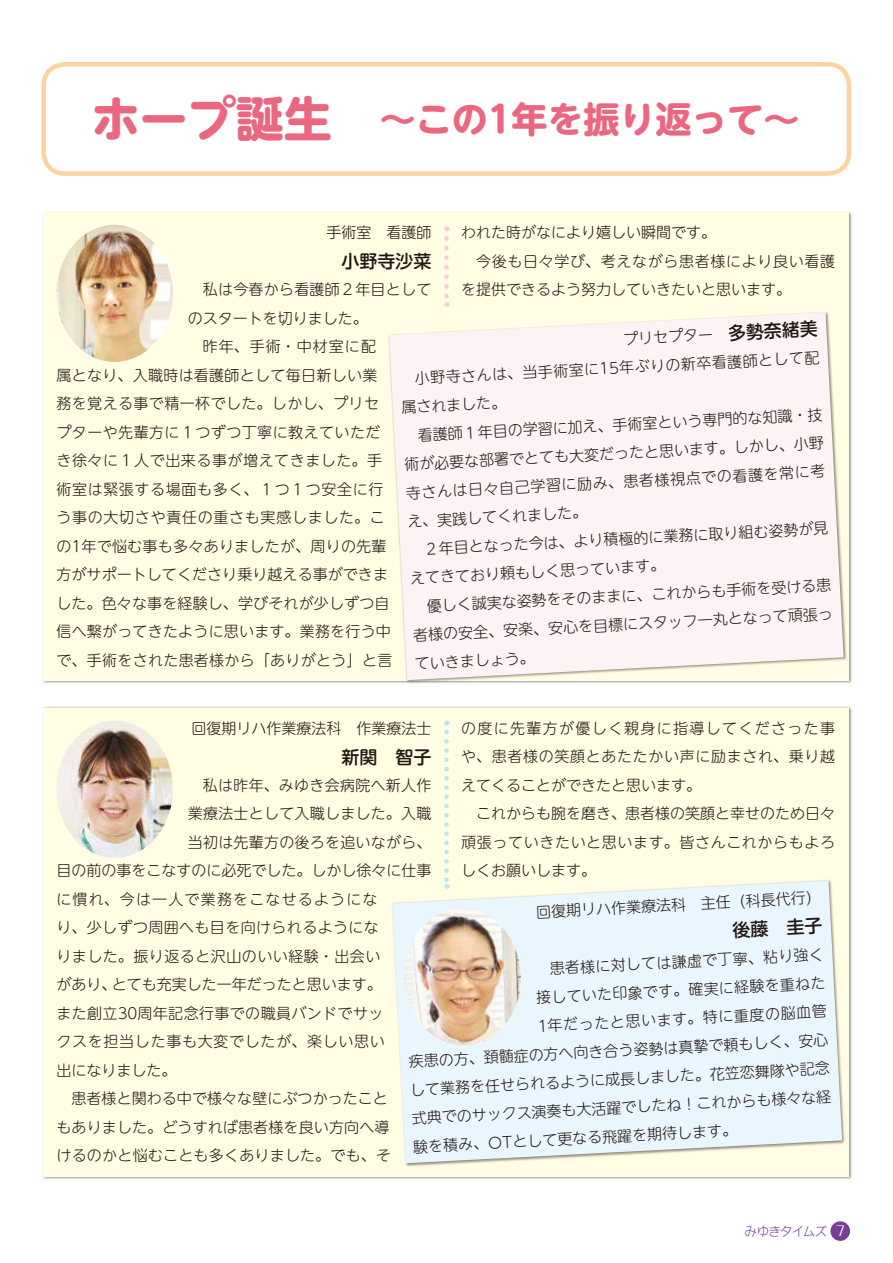
<style>
.page{position:relative;width:893px;height:1263px;background:#fff}
.page>*{position:absolute;margin:0;border:0;box-sizing:border-box;transform-origin:0 0}
.t1{font:700 36px "UD Shin M Go Pr 6 N";color:#eb6681}
.t2{font:500 18px "UD Shin M Go Pr 6 N";color:#221815}
.t3{font:300 15px/28.5px "UD Shin M Go Pr 6 N";letter-spacing:.02em;color:#221815;text-align:justify}
.t4{font:300 15px "UD Shin M Go Pr 6 N";color:#221815}
.t5{font:300 15px "UD Shin M Go Pr 6 N";letter-spacing:.045em;color:#221815}
.t6{font:300 15px "UD Shin M Go Pr 6 N";letter-spacing:.04em;color:#221815}
.t7{font:300 15px "UD Shin M Go Pr 6 N";letter-spacing:.08em;color:#221815}
.t8{font:300 15px "UD Shin M Go Pr 6 N";letter-spacing:.07em;color:#221815}
.t9{font:300 12.3px "Wanpaku GN Std";letter-spacing:-.04em;color:#773e94}
.s1{font-size:48px}
.s2{font-weight:500;font-size:18px}
.s3{font-family:"Folk Pro";font-weight:400;font-size:13.5px;color:#fff}
</style>
<div class="page">
<div style="left:41px;top:62px;width:810px;height:114px;border:4px solid #fbd3a0;border-radius:21px"></div>
<div style="left:830px;top:1221px;width:20px;height:20px;background:#773e94;border-radius:50%"></div>
<div style="left:44px;top:212px;width:805px;height:468px;background:#fffde4"></div>
<div style="left:44px;top:708px;width:805px;height:468px;background:#fffde4"></div>
<div style="left:388px;top:311px;width:459px;height:373px;background:#221815;opacity:.5"></div>
<svg style="left:389px;top:312px;width:455px;height:368px;fill:#fef3f4"></svg>
<div style="left:391px;top:879px;width:455px;height:288px;background:#221815;opacity:.5"></div>
<svg style="left:392px;top:881px;width:450px;height:282px;fill:#eaf6fd"></svg>
<img style="left:403px;top:908px;width:120px;height:139px">
<img style="left:57px;top:721px;width:116px;height:137px">
<img style="left:56px;top:225px;width:117px;height:137px">
<svg style="left:444px;top:238px;width:5px;height:69px"></svg>
<svg style="left:444px;top:732px;width:5px;height:157px"></svg>
<h1 class="t1" style="left:92px;top:88px;width:709px"><span class="s1">ホープ誕生　</span>～この1年を振り返って～</h1>
<p class="t4" style="left:461px;top:220px;width:256px">われた時がなにより嬉しい瞬間です。</p>
<p class="t5" style="left:476px;top:249px;width:360px">今後も日々学び、考えながら患者様により良い看護</p>
<p class="t4" style="left:461px;top:277px;width:331px">を提供できるよう努力していきたいと思います。</p>
<p class="t3" style="left:326px;top:217px;width:106px">手術室　看護師</p>
<p class="t2" style="left:341px;top:246px;width:92px">小野寺沙菜</p>
<p class="t3" style="left:203px;top:274px;width:230px">私は今春から看護師２年目として</p>
<p class="t4" style="left:188px;top:306px;width:181px">のスタートを切りました。</p>
<p class="t8" style="left:203px;top:334px;width:175px">昨年、手術・中材室に配</p>
<p class="t3" style="left:56px;top:360px;width:322px">属となり、入職時は看護師として毎日新しい業</p>
<p class="t3" style="left:56px;top:388px;width:324px">務を覚える事で精一杯でした。しかし、プリセ</p>
<p class="t3" style="left:56px;top:417px;width:326px">プターや先輩方に１つずつ丁寧に教えていただ</p>
<p class="t3" style="left:56px;top:445px;width:327px">き徐々に１人で出来る事が増えてきました。手</p>
<p class="t6" style="left:56px;top:477px;width:328px">術室は緊張する場面も多く、１つ１つ安全に行</p>
<p class="t5" style="left:56px;top:505px;width:330px">う事の大切さや責任の重さも実感しました。こ</p>
<p class="t3" style="left:56px;top:531px;width:332px">の1年で悩む事も多々ありましたが、周りの先輩</p>
<p class="t3" style="left:56px;top:559px;width:333px">方がサポートしてくださり乗り越える事ができま</p>
<p class="t3" style="left:56px;top:588px;width:335px">した。色々な事を経験し、学びそれが少しずつ自</p>
<p class="t3" style="left:56px;top:616px;width:336px">信へ繋がってきたように思います。業務を行う中</p>
<p class="t3" style="left:56px;top:645px;width:337px">で、手術をされた患者様から「ありがとう」と言</p>
<p class="t3" style="left:622px;top:324px;width:197px;rotate:-3deg">プリセプター　<span class="s2">多勢奈緒美</span></p>
<p class="t3" style="left:414px;top:363px;width:407px;rotate:-3deg">小野寺さんは、当手術室に15年ぶりの新卒看護師として配</p>
<p class="t3" style="left:401px;top:392px;width:107px;rotate:-3deg">属されました。</p>
<p class="t3" style="left:417px;top:420px;width:407px;rotate:-3deg">看護師１年目の学習に加え、手術室という専門的な知識・技</p>
<p class="t3" style="left:404px;top:449px;width:422px;rotate:-3deg">術が必要な部署でとても大変だったと思います。しかし、小野</p>
<p class="t3" style="left:405px;top:478px;width:422px;rotate:-3deg">寺さんは日々自己学習に励み、患者様視点での看護を常に考</p>
<p class="t3" style="left:407px;top:506px;width:182px;rotate:-3deg">え、実践してくれました。</p>
<p class="t3" style="left:423px;top:534px;width:407px;rotate:-3deg">２年目となった今は、より積極的に業務に取り組む姿勢が見</p>
<p class="t3" style="left:410px;top:563px;width:257px;rotate:-3deg">えてきており頼もしく思っています。</p>
<p class="t3" style="left:426px;top:591px;width:407px;rotate:-3deg">優しく誠実な姿勢をそのままに、これからも手術を受ける患</p>
<p class="t3" style="left:413px;top:620px;width:422px;rotate:-3deg">者様の安全、安楽、安心を目標にスタッフ一丸となって頑張っ</p>
<p class="t3" style="left:414px;top:649px;width:122px;rotate:-3deg">ていきましょう。</p>
<p class="t3" style="left:461px;top:713px;width:375px">の度に先輩方が優しく親身に指導してくださった事や、患者様の笑顔とあたたかい声に励まされ、乗り越えてくることができたと思います。</p>
<p class="t3" style="left:461px;top:799px;width:375px;text-indent:15px">これからも腕を磨き、患者様の笑顔と幸せのため日々頑張っていきたいと思います。皆さんこれからもよろしくお願いします。</p>
<p class="t4" style="left:191px;top:716px;width:242px">回復期リハ作業療法科　作業療法士</p>
<p class="t2" style="left:341px;top:741px;width:92px">新関　智子</p>
<p class="t3" style="left:203px;top:770px;width:230px">私は昨年、みゆき会病院へ新人作</p>
<p class="t3" style="left:188px;top:799px;width:245px">業療法士として入職しました。入職</p>
<p class="t3" style="left:188px;top:827px;width:245px">当初は先輩方の後ろを追いながら、</p>
<p class="t4" style="left:56px;top:858px;width:377px">目の前の事をこなすのに必死でした。しかし徐々に仕事</p>
<p class="t7" style="left:56px;top:887px;width:323px">に慣れ、今は一人で業務をこなせるようにな</p>
<p class="t3" style="left:56px;top:913px;width:324px">り、少しずつ周囲へも目を向けられるようにな</p>
<p class="t3" style="left:56px;top:941px;width:325px">りました。振り返ると沢山のいい経験・出会い</p>
<p class="t4" style="left:56px;top:972px;width:327px">があり、とても充実した一年だったと思います。</p>
<p class="t3" style="left:56px;top:998px;width:328px">また創立30周年記念行事での職員バンドでサッ</p>
<p class="t5" style="left:56px;top:1029px;width:330px">クスを担当した事も大変でしたが、楽しい思い</p>
<p class="t4" style="left:56px;top:1058px;width:121px">出になりました。</p>
<p class="t3" style="left:71px;top:1084px;width:318px">患者様と関わる中で様々な壁にぶつかったこと</p>
<p class="t3" style="left:56px;top:1112px;width:335px">もありました。どうすれば患者様を良い方向へ導</p>
<p class="t3" style="left:56px;top:1141px;width:336px">けるのかと悩むことも多くありました。でも、そ</p>
<p class="t3" style="left:535px;top:897px;width:287px;rotate:-3deg">回復期リハ作業療法科　主任（科長代行）</p>
<p class="t2" style="left:732px;top:915px;width:92px;rotate:-3deg">後藤　圭子</p>
<p class="t3" style="left:549px;top:953px;width:276px;rotate:-3deg">患者様に対しては謙虚で丁寧、粘り強く</p>
<p class="t3" style="left:535px;top:982px;width:291px;rotate:-3deg">接していた印象です。確実に経験を重ねた</p>
<p class="t3" style="left:537px;top:1011px;width:291px;rotate:-3deg">1年だったと思います。特に重度の脳血管</p>
<p class="t3" style="left:408px;top:1046px;width:422px;rotate:-3deg">疾患の方、頚髄症の方へ向き合う姿勢は真摯で頼もしく、安心</p>
<p class="t3" style="left:410px;top:1075px;width:422px;rotate:-3deg">して業務を任せられるように成長しました。花笠恋舞隊や記念</p>
<p class="t3" style="left:411px;top:1103px;width:422px;rotate:-3deg">式典でのサックス演奏も大活躍でしたね！これからも様々な経</p>
<p class="t3" style="left:413px;top:1132px;width:326px;rotate:-3deg">験を積み、OTとして更なる飛躍を期待します。</p>
<p class="t9" style="left:745px;top:1222px;width:101px">みゆきタイムズ <span class="s3">7</span></p>
</div>
